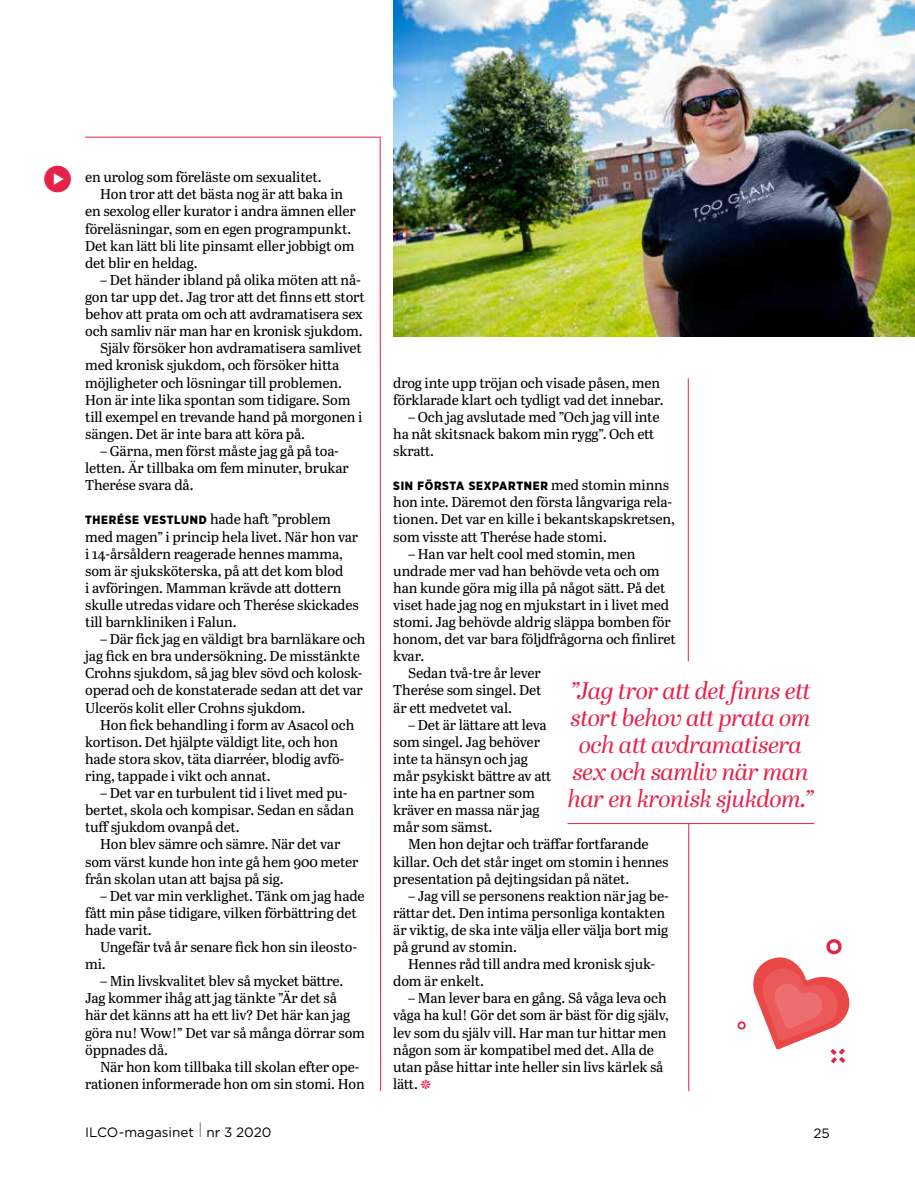
<style>
.page{position:relative;width:915px;height:1191px;background:#fff}
.page>*{position:absolute;margin:0;border:0;box-sizing:border-box;transform-origin:0 0}
.t1{font:38.1px "Acta Symbols Arrows";color:#e62249}
.t2{font:italic 24px/27px "Abril Display";letter-spacing:-.02em;color:#e62249;text-align:center}
.t3{font:14.25px/17.1px "Abril Text";letter-spacing:-.01em;color:#000}
.t4{font:13.5px "Gotham";color:#000}
.t5{font:900 12px "Gotham Narrow";letter-spacing:.06em;color:#000}
.s1{font-family:"Gotham Narrow";font-weight:900;font-size:12px}
.s2{font-family:"Abril Text";font-weight:400;font-size:14.25px}
.s3{font-weight:100;font-size:21px}
</style>
<div class="page">
<hr style="left:688px;top:823px;width:1px;height:268px;background:#e62249">
<svg style="left:85px;top:137px;width:296px;height:954px"></svg>
<hr style="left:687px;top:378px;width:1px;height:283px;background:#e62249">
<hr style="left:567px;top:823px;width:247px;height:1px;background:#e62249">
<img style="left:393px;top:0;width:521px;height:336px">
<svg style="left:737px;top:939px;width:113px;height:124px"></svg>
<p class="t1" style="left:43px;top:165px;width:32px">■</p>
<p class="t3" style="left:85px;top:168px;width:238px">en urolog som föreläste om sexualitet.</p>
<p class="t3" style="left:100px;top:185px;width:245px">Hon tror att det bästa nog är att baka in</p>
<p class="t3" style="left:85px;top:202px;width:272px">en sexolog eller kurator i andra ämnen eller</p>
<p class="t3" style="left:85px;top:219px;width:267px">föreläsningar, som en egen programpunkt.</p>
<p class="t3" style="left:85px;top:236px;width:271px">Det kan lätt bli lite pinsamt eller jobbigt om</p>
<p class="t3" style="left:85px;top:253px;width:114px">det blir en heldag.</p>
<p class="t3" style="left:100px;top:271px;width:262px">– Det händer ibland på olika möten att nå-</p>
<p class="t3" style="left:85px;top:288px;width:281px">gon tar upp det. Jag tror att det finns ett stort</p>
<p class="t3" style="left:85px;top:305px;width:279px">behov att prata om och att avdramatisera sex</p>
<p class="t3" style="left:85px;top:322px;width:279px">och samliv när man har en kronisk sjukdom.</p>
<p class="t3" style="left:100px;top:339px;width:263px">Själv försöker hon avdramatisera samlivet</p>
<p class="t3" style="left:85px;top:356px;width:255px">med kronisk sjukdom, och försöker hitta</p>
<p class="t3" style="left:85px;top:373px;width:258px">möjligheter och lösningar till problemen.</p>
<p class="t3" style="left:85px;top:390px;width:267px">Hon är inte lika spontan som tidigare. Som</p>
<p class="t3" style="left:85px;top:407px;width:279px">till exempel en trevande hand på morgonen i</p>
<p class="t3" style="left:85px;top:424px;width:221px">sängen. Det är inte bara att köra på.</p>
<p class="t3" style="left:85px;top:442px;width:265px;text-indent:15px">– Gärna, men först måste jag gå på toa&shy;letten. Är tillbaka om fem minuter, brukar<br>Therése svara då.</p>
<p class="t3" style="left:85px;top:510px;width:275px"><span class="s1">THERÉSE VESTLUND</span> hade haft ”problem med magen” i princip hela livet. När hon var i 14-årsåldern reagerade hennes mamma, som är sjuksköterska, på att det kom blod<br>i avföringen. Mamman krävde att dottern skulle utredas vidare och Therése skickades till barnkliniken i Falun.</p>
<p class="t3" style="left:100px;top:630px;width:267px">– Där fick jag en väldigt bra barnläkare och</p>
<p class="t3" style="left:85px;top:647px;width:276px">jag fick en bra undersökning. De misstänkte</p>
<p class="t3" style="left:85px;top:664px;width:279px">Crohns sjukdom, så jag blev sövd och kolosk-</p>
<p class="t3" style="left:85px;top:681px;width:279px">operad och de konstaterade sedan att det var</p>
<p class="t3" style="left:85px;top:698px;width:222px">Ulcerös kolit eller Crohns sjukdom.</p>
<p class="t3" style="left:100px;top:715px;width:256px">Hon fick behandling i form av Asacol och</p>
<p class="t3" style="left:85px;top:732px;width:254px">kortison. Det hjälpte väldigt lite, och hon</p>
<p class="t3" style="left:85px;top:749px;width:261px">hade stora skov, täta diarréer, blodig avfö-</p>
<p class="t3" style="left:85px;top:766px;width:187px">ring, tappade i vikt och annat.</p>
<p class="t3" style="left:100px;top:784px;width:249px">– Det var en turbulent tid i livet med pu-</p>
<p class="t3" style="left:85px;top:801px;width:270px">bertet, skola och kompisar. Sedan en sådan</p>
<p class="t3" style="left:85px;top:818px;width:156px">tuff sjukdom ovanpå det.</p>
<p class="t3" style="left:100px;top:835px;width:242px">Hon blev sämre och sämre. När det var</p>
<p class="t3" style="left:85px;top:852px;width:275px">som värst kunde hon inte gå hem 900 meter</p>
<p class="t3" style="left:85px;top:869px;width:200px">från skolan utan att bajsa på sig.</p>
<p class="t3" style="left:100px;top:886px;width:266px">– Det var min verklighet. Tänk om jag hade</p>
<p class="t3" style="left:85px;top:903px;width:273px">fått min påse tidigare, vilken förbättring det</p>
<p class="t3" style="left:85px;top:920px;width:68px">hade varit.</p>
<p class="t3" style="left:100px;top:937px;width:258px">Ungefär två år senare fick hon sin ileosto-</p>
<p class="t3" style="left:85px;top:955px;width:22px">mi.</p>
<p class="t3" style="left:100px;top:972px;width:244px">– Min livskvalitet blev så mycket bättre.</p>
<p class="t3" style="left:85px;top:989px;width:253px">Jag kommer ihåg att jag tänkte ”Är det så</p>
<p class="t3" style="left:85px;top:1006px;width:266px">här det känns att ha ett liv? Det här kan jag</p>
<p class="t3" style="left:85px;top:1023px;width:281px">göra nu! Wow!” Det var så många dörrar som</p>
<p class="t3" style="left:85px;top:1040px;width:84px">öppnades då.</p>
<p class="t3" style="left:100px;top:1057px;width:261px">När hon kom tillbaka till skolan efter ope-</p>
<p class="t3" style="left:85px;top:1074px;width:281px">rationen informerade hon om sin stomi. Hon</p>
<p class="t3" style="left:393px;top:373px;width:272px">drog inte upp tröjan och visade påsen, men förklarade klart och tydligt vad det innebar.</p>
<p class="t3" style="left:393px;top:407px;width:268px;text-indent:15px">– Och jag avslutade med ”Och jag vill inte ha nåt skitsnack bakom min rygg”. Och ett skratt.</p>
<p class="t5" style="left:393px;top:478px;width:277px">SIN FÖRSTA SEXPARTNER <span class="s2">med stomin minns</span></p>
<p class="t3" style="left:393px;top:493px;width:283px">hon inte. Däremot den första långvariga rela&shy;tionen. Det var en kille i bekantskapskretsen, som visste att Therése hade stomi.</p>
<p class="t3" style="left:408px;top:544px;width:229px">– Han var helt cool med stomin, men</p>
<p class="t3" style="left:393px;top:561px;width:268px">undrade mer vad han behövde veta och om</p>
<p class="t3" style="left:393px;top:578px;width:274px">han kunde göra mig illa på något sätt. På det</p>
<p class="t3" style="left:393px;top:595px;width:277px">viset hade jag nog en mjukstart in i livet med</p>
<p class="t3" style="left:393px;top:613px;width:279px">stomi. Jag behövde aldrig släppa bomben för</p>
<p class="t3" style="left:393px;top:630px;width:284px">honom, det var bara följdfrågorna och finliret</p>
<p class="t3" style="left:393px;top:647px;width:33px">kvar.</p>
<p class="t3" style="left:408px;top:664px;width:134px">Sedan två-tre år lever</p>
<p class="t3" style="left:393px;top:681px;width:150px">Therése som singel. Det</p>
<p class="t3" style="left:393px;top:698px;width:120px">är ett medvetet val.</p>
<p class="t3" style="left:408px;top:715px;width:140px">– Det är lättare att leva</p>
<p class="t3" style="left:393px;top:732px;width:148px">som singel. Jag behöver</p>
<p class="t3" style="left:393px;top:749px;width:136px">inte ta hänsyn och jag</p>
<p class="t3" style="left:393px;top:766px;width:159px">mår psykiskt bättre av att</p>
<p class="t3" style="left:393px;top:784px;width:143px">inte ha en partner som</p>
<p class="t3" style="left:393px;top:801px;width:148px">kräver en massa när jag</p>
<p class="t3" style="left:393px;top:818px;width:101px">mår som sämst.</p>
<p class="t3" style="left:408px;top:835px;width:242px">Men hon dejtar och träffar fortfarande</p>
<p class="t3" style="left:393px;top:852px;width:277px">killar. Och det står inget om stomin i hennes</p>
<p class="t3" style="left:393px;top:869px;width:237px">presentation på dejtingsidan på nätet.</p>
<p class="t3" style="left:408px;top:886px;width:262px">– Jag vill se personens reaktion när jag be-</p>
<p class="t3" style="left:393px;top:903px;width:273px">rättar det. Den intima personliga kontakten</p>
<p class="t3" style="left:393px;top:920px;width:276px">är viktig, de ska inte välja eller välja bort mig</p>
<p class="t3" style="left:393px;top:937px;width:125px">på grund av stomin.</p>
<p class="t3" style="left:408px;top:955px;width:249px">Hennes råd till andra med kronisk sjuk-</p>
<p class="t3" style="left:393px;top:972px;width:92px">dom är enkelt.</p>
<p class="t3" style="left:393px;top:989px;width:277px;text-indent:15px">– Man lever bara en gång. Så våga leva och våga ha kul! Gör det som är bäst för dig själv, lev som du själv vill. Har man tur hittar men någon som är kompatibel med det. Alla de utan påse hittar inte heller sin livs kärlek så lätt.</p>
<p class="t2" style="left:567px;top:678px;width:247px">”Jag tror att det finns ett stort behov att prata om och att avdramatisera sex och samliv när man har en kronisk sjukdom.”</p>
<p class="t4" style="left:85px;top:1124px;width:188px">ILCO-magasinet <span class="s3">I</span> nr 3 2020</p>
<p class="t4" style="left:813px;top:1125px;width:18px">25</p>
</div>
